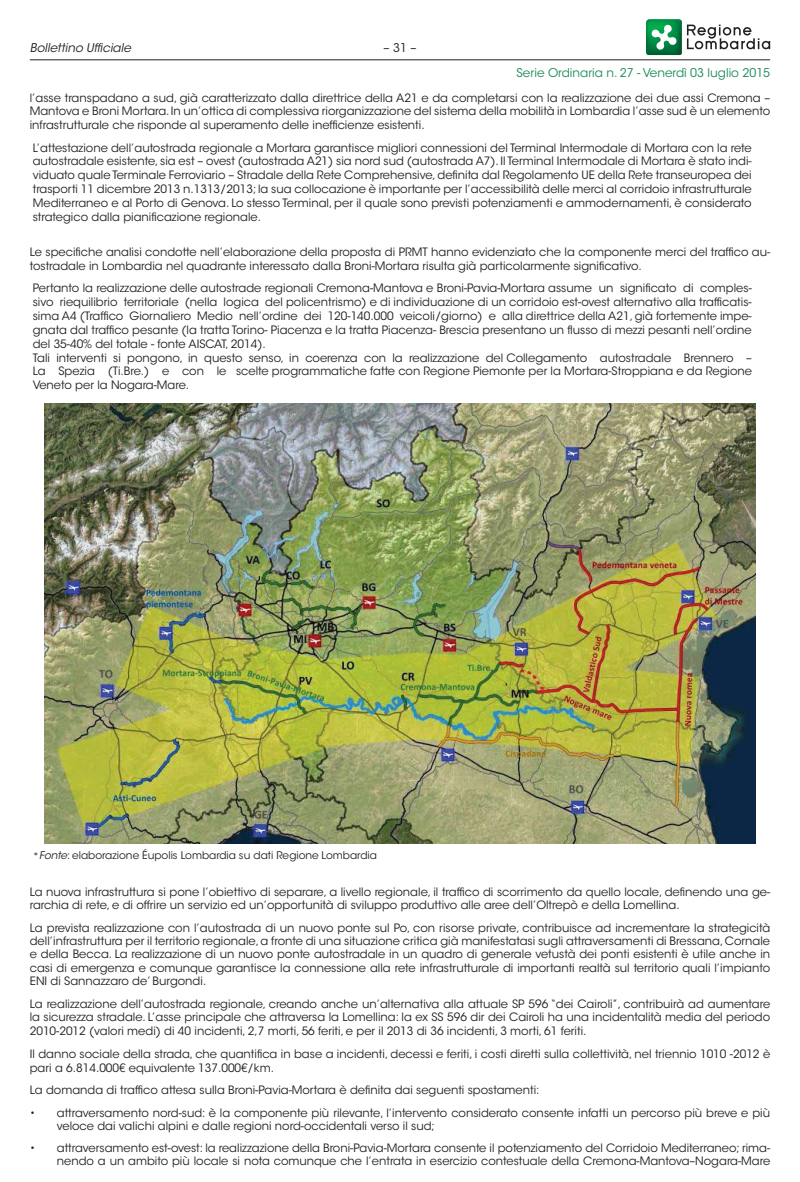
<style>
.page{position:relative;width:800px;height:1182px;background:#fff}
.page>*{position:absolute;margin:0;border:0;box-sizing:border-box;transform-origin:0 0}
.t1{font:12px "ITC Avant Garde Std";color:#188b56}
.t2{font:italic 12px "ITC Avant Garde Std";color:#231f20}
.t3{font:12px "ITC Avant Garde Std";color:#231f20}
.t4{font:11.55px/13.8px "ITC Avant Garde Std";color:#231f20}
.t5{font:10.5px "ITC Avant Garde Std";color:#231f20}
.s1{font-style:italic}
</style>
<div class="page">
<svg style="left:686px;top:25px;width:84px;height:24px"></svg>
<img style="left:646px;top:19px;width:35px;height:36px">
<svg style="left:651px;top:24px;width:25px;height:26px"></svg>
<hr style="left:30px;top:59px;width:740px;height:1px;background:#231f20">
<img style="left:45px;top:403px;width:710px;height:440px">
<p class="t2" style="left:30px;top:43px;width:103px">Bollettino Ufficiale</p>
<p class="t3" style="left:383px;top:43px;width:34px">– 31 –</p>
<p class="t1" style="left:516px;top:67px;width:255px">Serie Ordinaria n. 27 - Venerdì 03 luglio 2015</p>
<p class="t4" style="left:30px;top:92px;width:741px;line-height:13.2px;text-align:justify">l’asse transpadano a sud, già caratterizzato dalla direttrice della A21 e da completarsi con la realizzazione dei due assi Cremona – Mantova e Broni Mortara. In un’ottica di complessiva riorganizzazione del sistema della mobilità in Lombardia l’asse sud è un elemento infrastrutturale che risponde al superamento delle inefficienze esistenti.</p>
<p class="t4" style="left:33px;top:141px;width:720px;text-align:justify">L’attestazione dell’autostrada regionale a Mortara garantisce migliori connessioni del Terminal Intermodale di Mortara con la rete autostradale esistente, sia est – ovest (autostrada A21) sia nord sud (autostrada A7). Il Terminal Intermodale di Mortara è stato indi&shy;viduato quale Terminale Ferroviario – Stradale della Rete Comprehensive, definita dal Regolamento UE della Rete transeuropea dei trasporti 11 dicembre 2013 n.1313/2013; la sua collocazione è importante per l’accessibilità delle merci al corridoio infrastrutturale Mediterraneo e al Porto di Genova. Lo stesso Terminal, per il quale sono previsti potenziamenti e ammodernamenti, è considerato strategico dalla pianificazione regionale.</p>
<p class="t4" style="left:30px;top:246px;width:741px;line-height:13.2px">Le specifiche analisi condotte nell’elaborazione della proposta di PRMT hanno evidenziato che la componente merci del traffico au&shy;tostradale in Lombardia nel quadrante interessato dalla Broni-Mortara risulta già particolarmente significativo.</p>
<p class="t4" style="left:33px;top:282px;width:720px">Pertanto la realizzazione delle autostrade regionali Cremona-Mantova e Broni-Pavia-Mortara assume un significato di comples&shy;sivo riequilibrio territoriale (nella logica del policentrismo) e di individuazione di un corridoio est-ovest alternativo alla trafficatis&shy;sima A4 (Traffico Giornaliero Medio nell’ordine dei 120-140.000 veicoli/giorno) e alla direttrice della A21, già fortemente impe&shy;gnata dal traffico pesante (la tratta Torino- Piacenza e la tratta Piacenza- Brescia presentano un flusso di mezzi pesanti nell’ordine del 35-40% del totale - fonte AISCAT, 2014).<br>Tali interventi si pongono, in questo senso, in coerenza con la realizzazione del Collegamento autostradale Brennero – La Spezia (Ti.Bre.) e con le scelte programmatiche fatte con Regione Piemonte per la Mortara-Stroppiana e da Regione Veneto per la Nogara-Mare.</p>
<p class="t5" style="left:33px;top:851px;width:345px">*<span class="s1">Fonte</span>: elaborazione Éupolis Lombardia su dati Regione Lombardia</p>
<p class="t4" style="left:30px;top:886px;width:741px;line-height:13.2px">La nuova infrastruttura si pone l’obiettivo di separare, a livello regionale, il traffico di scorrimento da quello locale, definendo una ge&shy;rarchia di rete, e di offrire un servizio ed un’opportunità di sviluppo produttivo alle aree dell’Oltrepò e della Lomellina.</p>
<p class="t4" style="left:30px;top:921px;width:741px;line-height:13.2px;text-align:justify">La prevista realizzazione con l’autostrada di un nuovo ponte sul Po, con risorse private, contribuisce ad incrementare la strategicità dell’infrastruttura per il territorio regionale, a fronte di una situazione critica già manifestatasi sugli attraversamenti di Bressana, Cornale e della Becca. La realizzazione di un nuovo ponte autostradale in un quadro di generale vetustà dei ponti esistenti è utile anche in casi di emergenza e comunque garantisce la connessione alla rete infrastrutturale di importanti realtà sul territorio quali l’impianto ENI di Sannazzaro de’ Burgondi.</p>
<p class="t4" style="left:30px;top:997px;width:741px;text-align:justify">La realizzazione dell’autostrada regionale, creando anche un’alternativa alla attuale SP 596 “dei Cairoli”, contribuirà ad aumentare la sicurezza stradale. L’asse principale che attraversa la Lomellina: la ex SS 596 dir dei Cairoli ha una incidentalità media del periodo 2010-2012 (valori medi) di 40 incidenti, 2,7 morti, 56 feriti, e per il 2013 di 36 incidenti, 3 morti, 61 feriti.</p>
<p class="t4" style="left:30px;top:1047px;width:741px">Il danno sociale della strada, che quantifica in base a incidenti, decessi e feriti, i costi diretti sulla collettività, nel triennio 1010 -2012 è pari a 6.814.000€ equivalente 137.000€/km.</p>
<p class="t4" style="left:30px;top:1084px;width:511px">La domanda di traffico attesa sulla Broni-Pavia-Mortara è definita dai seguenti spostamenti:</p>
<p class="t4" style="left:57px;top:1106px;width:714px;line-height:13.2px;text-indent:-27px">• attraversamento nord-sud: è la componente più rilevante, l’intervento considerato consente infatti un percorso più breve e più veloce dai valichi alpini e dalle regioni nord-occidentali verso il sud;</p>
<p class="t4" style="left:30px;top:1142px;width:741px;line-height:13.2px;text-align:right">• attraversamento est-ovest: la realizzazione della Broni-Pavia-Mortara consente il potenziamento del Corridoio Mediterraneo; rima&shy;nendo a un ambito più locale si nota comunque che l’entrata in esercizio contestuale della Cremona-Mantova–Nogara-Mare</p>
</div>
